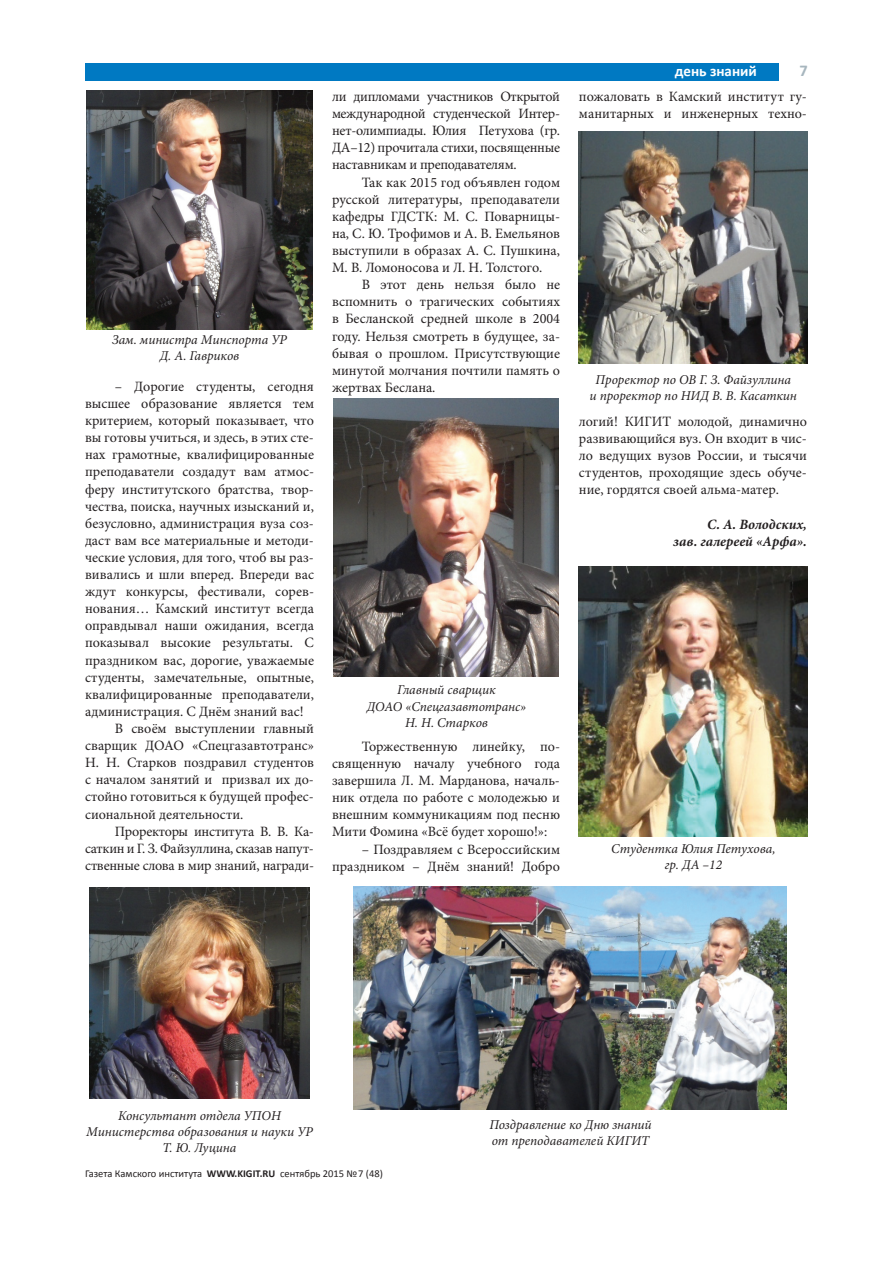
<style>
.page{position:relative;width:893px;height:1263px;background:#fff}
.page>*{position:absolute;margin:0;border:0;box-sizing:border-box;transform-origin:0 0}
.t1{font:700 16.5px "Calibri";color:#a7b6be}
.t2{font:700 15px "Calibri";color:#fff}
.t3{font:14.25px/17.1px "Minion Pro";color:#231f20;text-align:justify}
.t4{font:14.25px "Minion Pro";letter-spacing:-.02em;color:#231f20}
.t5{font:italic 700 14.25px/17.1px "Minion Pro";color:#231f20;text-align:right}
.t6{font:italic 13.5px/16.2px "Minion Pro";color:#231f20;text-align:center}
.t7{font:10.5px "Calibri";color:#231f20}
.s1{font-weight:700}
</style>
<div class="page">
<div style="left:85px;top:64px;width:693px;height:17px;background:#0079c2"></div>
<img style="left:86px;top:91px;width:227px;height:238px">
<img style="left:90px;top:888px;width:219px;height:210px">
<img style="left:333px;top:399px;width:225px;height:277px">
<img style="left:579px;top:132px;width:229px;height:231px">
<img style="left:353px;top:887px;width:433px;height:223px">
<img style="left:579px;top:566px;width:229px;height:270px">
<p class="t6" style="left:112px;top:332px;width:176px">Зам. министра Минспорта УР<br>Д. А. Гавриков</p>
<p class="t3" style="left:115px;top:378px;width:201px">– Дорогие студенты, сегодня</p>
<p class="t3" style="left:85px;top:395px;width:230px">высшее образование является тем</p>
<p class="t3" style="left:85px;top:412px;width:230px">критерием, который показывает, что</p>
<p class="t3" style="left:85px;top:429px;width:230px">вы готовы учиться, и здесь, в этих сте-</p>
<p class="t3" style="left:85px;top:446px;width:230px">нах грамотные, квалифицированные</p>
<p class="t3" style="left:85px;top:463px;width:230px">преподаватели создадут вам атмос-</p>
<p class="t3" style="left:85px;top:480px;width:230px">феру институтского братства, твор-</p>
<p class="t3" style="left:85px;top:498px;width:230px">чества, поиска, научных изысканий и,</p>
<p class="t3" style="left:85px;top:515px;width:230px">безусловно, администрация вуза соз-</p>
<p class="t3" style="left:85px;top:532px;width:230px">даст вам все материальные и методи-</p>
<p class="t3" style="left:85px;top:549px;width:230px">ческие условия, для того, чтоб вы раз-</p>
<p class="t3" style="left:85px;top:566px;width:230px">вивались и шли вперед. Впереди вас</p>
<p class="t3" style="left:85px;top:583px;width:230px">ждут конкурсы, фестивали, сорев-</p>
<p class="t3" style="left:85px;top:600px;width:230px">нования… Камский институт всегда</p>
<p class="t3" style="left:85px;top:617px;width:230px">оправдывал наши ожидания, всегда</p>
<p class="t3" style="left:85px;top:634px;width:230px">показывал высокие результаты. С</p>
<p class="t3" style="left:85px;top:651px;width:230px">праздником вас, дорогие, уважаемые</p>
<p class="t3" style="left:85px;top:669px;width:230px">студенты, замечательные, опытные,</p>
<p class="t3" style="left:85px;top:686px;width:230px">квалифицированные преподаватели,</p>
<p class="t3" style="left:85px;top:703px;width:220px">администрация. С Днём знаний вас!</p>
<p class="t3" style="left:115px;top:720px;width:201px">В своём выступлении главный</p>
<p class="t3" style="left:85px;top:737px;width:230px">сварщик ДОАО «Спецгазавтотранс»</p>
<p class="t3" style="left:85px;top:754px;width:230px">Н. Н. Старков поздравил студентов</p>
<p class="t3" style="left:85px;top:771px;width:230px">с началом занятий и призвал их до-</p>
<p class="t3" style="left:85px;top:788px;width:230px">стойно готовиться к будущей профес-</p>
<p class="t3" style="left:85px;top:805px;width:160px">сиональной деятельности.</p>
<p class="t4" style="left:115px;top:821px;width:201px">Проректоры института В. В. Ка-</p>
<p class="t4" style="left:85px;top:839px;width:230px">саткин и Г. З. Файзуллина, сказав напут-</p>
<p class="t4" style="left:85px;top:856px;width:230px">ственные слова в мир знаний, награди-</p>
<p class="t3" style="left:332px;top:88px;width:230px">ли дипломами участников Открытой международной студенческой Интер&shy;нет-олимпиады. Юлия Петухова (гр.<br>ДА–12) прочитала стихи, посвященные наставникам и преподавателям.</p>
<p class="t3" style="left:332px;top:174px;width:230px;text-indent:30px">Так как 2015 год объявлен годом русской литературы, преподаватели кафедры ГДСТК: М. С. Поварницы&shy;на, С. Ю. Трофимов и А. В. Емельянов выступили в образах А. С. Пушкина, М. В. Ломоносова и Л. Н. Толстого.</p>
<p class="t3" style="left:332px;top:276px;width:230px;text-indent:30px">В этот день нельзя было не вспомнить о трагических событиях в Бесланской средней школе в 2004 году. Нельзя смотреть в будущее, за&shy;бывая о прошлом. Присутствующие минутой молчания почтили память о жертвах Беслана.</p>
<p class="t6" style="left:367px;top:682px;width:161px">Главный сварщик<br>ДОАО «Спецгазавтотранс»<br>Н. Н. Старков</p>
<p class="t3" style="left:332px;top:738px;width:230px;text-indent:30px">Торжественную линейку, по&shy;священную началу учебного года завершила Л. М. Марданова, началь&shy;ник отдела по работе с молодежью и внешним коммуникациям под песню Мити Фомина «Всё будет хорошо!»:</p>
<p class="t3" style="left:332px;top:840px;width:230px;text-align:right">– Поздравляем с Всероссийским праздником – Днём знаний! Добро</p>
<p class="t2" style="left:675px;top:62px;width:84px">день знаний</p>
<p class="t1" style="left:800px;top:60px;width:10px">7</p>
<p class="t3" style="left:579px;top:88px;width:230px">пожаловать в Камский институт гу&shy;манитарных и инженерных техно-</p>
<p class="t6" style="left:590px;top:372px;width:209px">Проректор по ОВ Г. З. Файзуллина<br>и проректор по НИД В. В. Касаткин</p>
<p class="t3" style="left:579px;top:413px;width:230px">логий! КИГИТ молодой, динамично развивающийся вуз. Он входит в чис&shy;ло ведущих вузов России, и тысячи студентов, проходящие здесь обуче&shy;ние, гордятся своей альма-матер.</p>
<p class="t5" style="left:673px;top:515px;width:135px">С. А. Володских,<br>зав. галереей «Арфа».</p>
<p class="t6" style="left:611px;top:841px;width:166px">Студентка Юлия Петухова, гр. ДА –12</p>
<p class="t6" style="left:86px;top:1107px;width:228px">Консультант отдела УПОН<br>Министерства образования и науки УР<br>Т. Ю. Луцина</p>
<p class="t6" style="left:489px;top:1116px;width:164px;text-align:left">Поздравление ко Дню знаний от преподавателей КИГИТ</p>
<p class="t7" style="left:85px;top:1167px;width:299px">Газета Камского института <span class="s1">WWW.KIGIT.RU</span> сентябрь 2015 №7 (48)</p>
</div>
